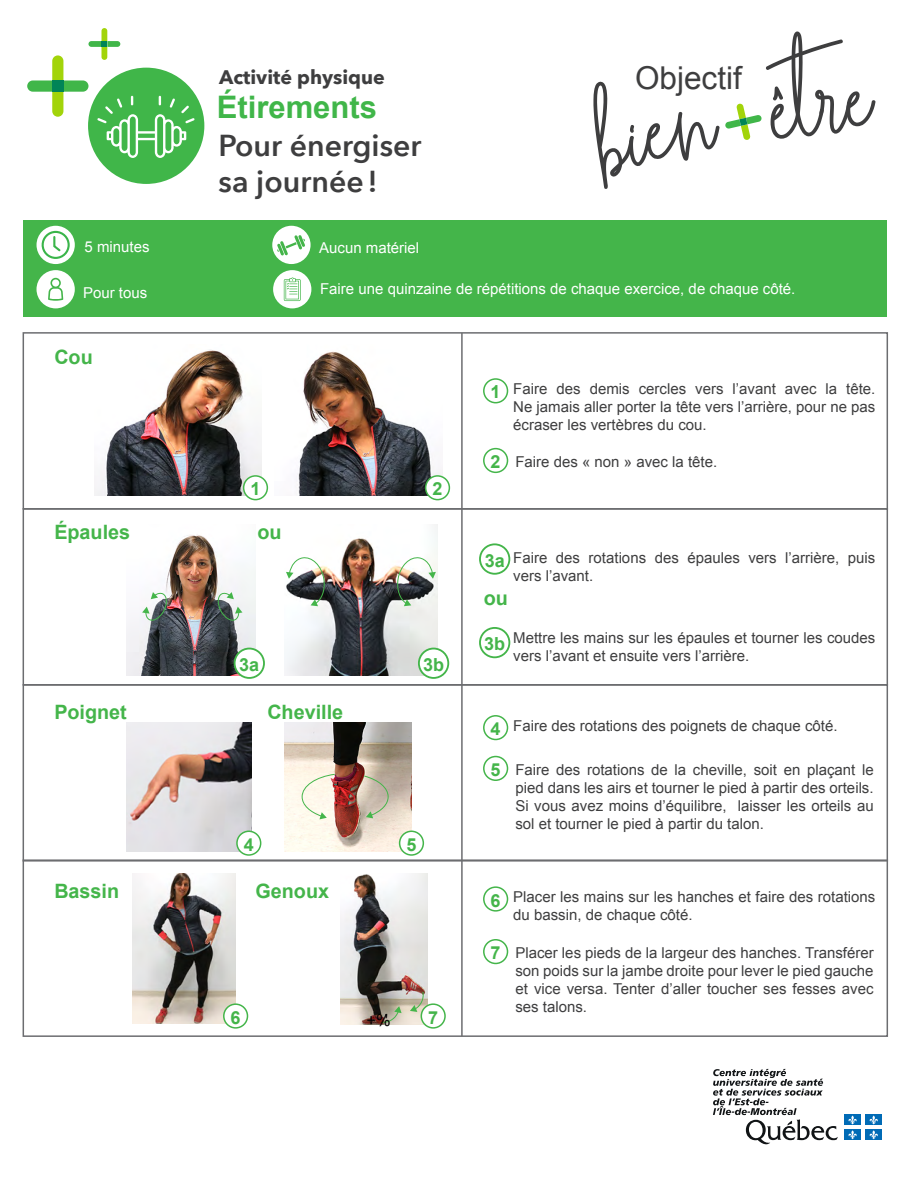
<style>
.page{position:relative;width:918px;height:1188px;background:#fff}
.page>*{position:absolute;margin:0;border:0;box-sizing:border-box;transform-origin:0 0}
.t1{font:31.5px "Arial";color:#3e3e3f}
.t2{font:700 31.05px "Arial";color:#40b649}
.t3{font:600 30.3px/36.3px "Avenir Next";color:#3e3e3f}
.t4{font:700 19.8px "Arial";color:#44b54a}
.t5{font:700 19.65px "Avenir Next";color:#3e3e3f}
.t6{font:700 18px "Arial";color:#44b54a}
.t7{font:16.5px "Arial";color:#000001}
.t8{font:15px/18px "Arial";color:#3e3e3f;text-align:justify}
.t9{font:15px "Arial";color:#fff}
</style>
<div class="page">
<img style="left:126px;top:723px;width:126px;height:128px">
<img style="left:285px;top:723px;width:126px;height:128px">
<div style="left:23px;top:220px;width:864px;height:97px;background:#44b54a"></div>
<div style="left:272px;top:226px;width:39px;height:38px;background:#fff;border-radius:50%"></div>
<div style="left:273px;top:270px;width:38px;height:38px;background:#fff;border-radius:50%"></div>
<svg style="left:277px;top:235px;width:28px;height:21px"></svg>
<div style="left:37px;top:270px;width:38px;height:38px;background:#fff;border-radius:50%"></div>
<svg style="left:48px;top:278px;width:15px;height:23px"></svg>
<svg style="left:37px;top:226px;width:38px;height:38px"></svg>
<div style="left:42px;top:231px;width:28px;height:28px;border:2px solid #3ab54a;border-radius:50%"></div>
<svg style="left:52px;top:235px;width:10px;height:18px"></svg>
<svg style="left:284px;top:277px;width:17px;height:24px"></svg>
<hr style="left:461px;top:333px;width:2px;height:703px;background:#6c6d70">
<div style="left:88px;top:68px;width:116px;height:116px;background:#40b649;border-radius:50%"></div>
<svg style="left:27px;top:28px;width:168px;height:130px"></svg>
<svg style="left:593px;top:31px;width:283px;height:158px"></svg>
<div style="left:23px;top:332px;width:865px;height:178px;border:2px solid #6c6d70"></div>
<div style="left:23px;top:859px;width:865px;height:178px;border:2px solid #6c6d70"></div>
<div style="left:23px;top:508px;width:865px;height:178px;border:2px solid #6c6d70"></div>
<img style="left:94px;top:350px;width:167px;height:146px">
<img style="left:296px;top:351px;width:146px;height:145px">
<div style="left:244px;top:476px;width:23px;height:24px;background:#fff;border-radius:50%"></div>
<div style="left:243px;top:475px;width:25px;height:25px;border:2px solid #44b54a;border-radius:50%"></div>
<div style="left:483px;top:378px;width:25px;height:25px;border:2px solid #44b54a;border-radius:50%"></div>
<div style="left:426px;top:476px;width:23px;height:24px;background:#fff;border-radius:50%"></div>
<div style="left:425px;top:475px;width:25px;height:25px;border:2px solid #44b54a;border-radius:50%"></div>
<div style="left:483px;top:448px;width:25px;height:25px;border:2px solid #44b54a;border-radius:50%"></div>
<div style="left:483px;top:715px;width:25px;height:25px;border:2px solid #44b54a;border-radius:50%"></div>
<div style="left:483px;top:756px;width:25px;height:25px;border:2px solid #44b54a;border-radius:50%"></div>
<div style="left:483px;top:886px;width:25px;height:26px;border:2px solid #44b54a;border-radius:50%"></div>
<div style="left:483px;top:939px;width:25px;height:25px;border:2px solid #44b54a;border-radius:50%"></div>
<img style="left:126px;top:534px;width:129px;height:142px">
<img style="left:285px;top:525px;width:153px;height:151px">
<div style="left:235px;top:649px;width:29px;height:29px;background:#fff;border-radius:50%"></div>
<div style="left:234px;top:648px;width:31px;height:31px;border:2px solid #44b54a;border-radius:50%"></div>
<div style="left:419px;top:649px;width:29px;height:29px;background:#fff;border-radius:50%"></div>
<div style="left:418px;top:648px;width:31px;height:31px;border:2px solid #44b54a;border-radius:50%"></div>
<div style="left:237px;top:831px;width:24px;height:24px;background:#fff;border-radius:50%"></div>
<div style="left:236px;top:831px;width:25px;height:25px;border:2px solid #44b54a;border-radius:50%"></div>
<div style="left:400px;top:831px;width:23px;height:24px;background:#fff;border-radius:50%"></div>
<div style="left:399px;top:831px;width:25px;height:25px;border:2px solid #44b54a;border-radius:50%"></div>
<svg style="left:216px;top:592px;width:26px;height:31px"></svg>
<svg style="left:142px;top:592px;width:27px;height:31px"></svg>
<svg style="left:286px;top:555px;width:40px;height:51px"></svg>
<svg style="left:395px;top:555px;width:41px;height:51px"></svg>
<svg style="left:363px;top:775px;width:26px;height:43px"></svg>
<svg style="left:301px;top:773px;width:35px;height:46px"></svg>
<img style="left:132px;top:873px;width:104px;height:151px">
<div style="left:224px;top:1004px;width:23px;height:24px;background:#fff;border-radius:50%"></div>
<div style="left:223px;top:1003px;width:25px;height:26px;border:2px solid #44b54a;border-radius:50%"></div>
<img style="left:341px;top:873px;width:86px;height:151px">
<div style="left:421px;top:1004px;width:24px;height:24px;background:#fff;border-radius:50%"></div>
<div style="left:421px;top:1003px;width:25px;height:26px;border:2px solid #44b54a;border-radius:50%"></div>
<svg style="left:382px;top:1006px;width:20px;height:17px"></svg>
<svg style="left:410px;top:991px;width:14px;height:21px"></svg>
<div style="left:479px;top:543px;width:31px;height:32px;border:2px solid #44b54a;border-radius:50%"></div>
<div style="left:479px;top:627px;width:31px;height:31px;border:2px solid #44b54a;border-radius:50%"></div>
<svg style="left:713px;top:1069px;width:125px;height:76px"></svg>
<div style="left:844px;top:1115px;width:17px;height:10px;background:#006bb6"></div>
<div style="left:866px;top:1115px;width:16px;height:10px;background:#006bb6"></div>
<div style="left:844px;top:1130px;width:17px;height:10px;background:#006bb6"></div>
<svg style="left:848px;top:1115px;width:9px;height:24px"></svg>
<div style="left:866px;top:1130px;width:16px;height:10px;background:#006bb6"></div>
<svg style="left:869px;top:1115px;width:9px;height:24px"></svg>
<h3 class="t5" style="left:219px;top:60px;width:167px">Activité physique</h3>
<h2 class="t2" style="left:217px;top:87px;width:162px">Étirements</h2>
<h3 class="t3" style="left:219px;top:126px;width:204px">Pour énergiser sa journée !</h3>
<h1 class="t1" style="left:635px;top:57px;width:108px">Objectif</h1>
<p class="t9" style="left:85px;top:237px;width:67px">5 minutes</p>
<p class="t9" style="left:319px;top:238px;width:102px">Aucun matériel</p>
<p class="t9" style="left:320px;top:279px;width:477px">Faire une quinzaine de répétitions de chaque exercice, de chaque côté.</p>
<p class="t9" style="left:83px;top:283px;width:66px">Pour tous</p>
<h3 class="t4" style="left:54px;top:344px;width:40px">Cou</h3>
<h3 class="t4" style="left:54px;top:519px;width:77px">Épaules</h3>
<p class="t6" style="left:250px;top:477px;width:12px">1</p>
<h3 class="t4" style="left:258px;top:519px;width:26px">ou</h3>
<p class="t6" style="left:433px;top:477px;width:12px">2</p>
<p class="t6" style="left:239px;top:653px;width:22px">3a</p>
<p class="t6" style="left:423px;top:653px;width:23px">3b</p>
<h3 class="t4" style="left:54px;top:699px;width:74px">Poignet</h3>
<h3 class="t4" style="left:267px;top:699px;width:77px">Cheville</h3>
<p class="t6" style="left:244px;top:832px;width:12px">4</p>
<p class="t6" style="left:406px;top:832px;width:12px">5</p>
<h3 class="t4" style="left:54px;top:878px;width:66px">Bassin</h3>
<h3 class="t4" style="left:255px;top:878px;width:75px">Genoux</h3>
<p class="t6" style="left:231px;top:1005px;width:12px">6</p>
<p class="t7" style="left:366px;top:1009px;width:26px">+ %'</p>
<p class="t6" style="left:428px;top:1005px;width:12px">7</p>
<p class="t6" style="left:491px;top:380px;width:12px">1</p>
<p class="t6" style="left:491px;top:450px;width:12px">2</p>
<p class="t8" style="left:513px;top:380px;width:364px">Faire des demis cercles vers l’avant avec la tête.<br>Ne jamais aller porter la tête vers l’arrière, pour ne pas écraser les vertèbres du cou.</p>
<p class="t8" style="left:515px;top:453px;width:203px">Faire des « non » avec la tête.</p>
<p class="t6" style="left:485px;top:548px;width:22px">3a</p>
<p class="t8" style="left:513px;top:549px;width:364px">Faire des rotations des épaules vers l’arrière, puis vers l’avant.</p>
<h3 class="t4" style="left:484px;top:585px;width:26px">ou</h3>
<p class="t6" style="left:484px;top:632px;width:23px">3b</p>
<p class="t8" style="left:513px;top:629px;width:364px">Mettre les mains sur les épaules et tourner les coudes vers l’avant et ensuite vers l’arrière.</p>
<p class="t6" style="left:491px;top:717px;width:12px">4</p>
<p class="t6" style="left:491px;top:758px;width:12px">5</p>
<p class="t8" style="left:513px;top:717px;width:326px">Faire des rotations des poignets de chaque côté.</p>
<p class="t8" style="left:515px;top:761px;width:360px">Faire des rotations de la cheville, soit en plaçant le pied dans les airs et tourner le pied à partir des orteils.<br>Si vous avez moins d’équilibre, laisser les orteils au sol et tourner le pied à partir du talon.</p>
<p class="t6" style="left:491px;top:888px;width:12px">6</p>
<p class="t6" style="left:491px;top:941px;width:12px">7</p>
<p class="t8" style="left:513px;top:888px;width:364px">Placer les mains sur les hanches et faire des rotations du bassin, de chaque côté.</p>
<p class="t8" style="left:515px;top:944px;width:360px">Placer les pieds de la largeur des hanches. Transférer son poids sur la jambe droite pour lever le pied gauche et vice versa. Tenter d’aller toucher ses fesses avec ses talons.</p>
</div>
